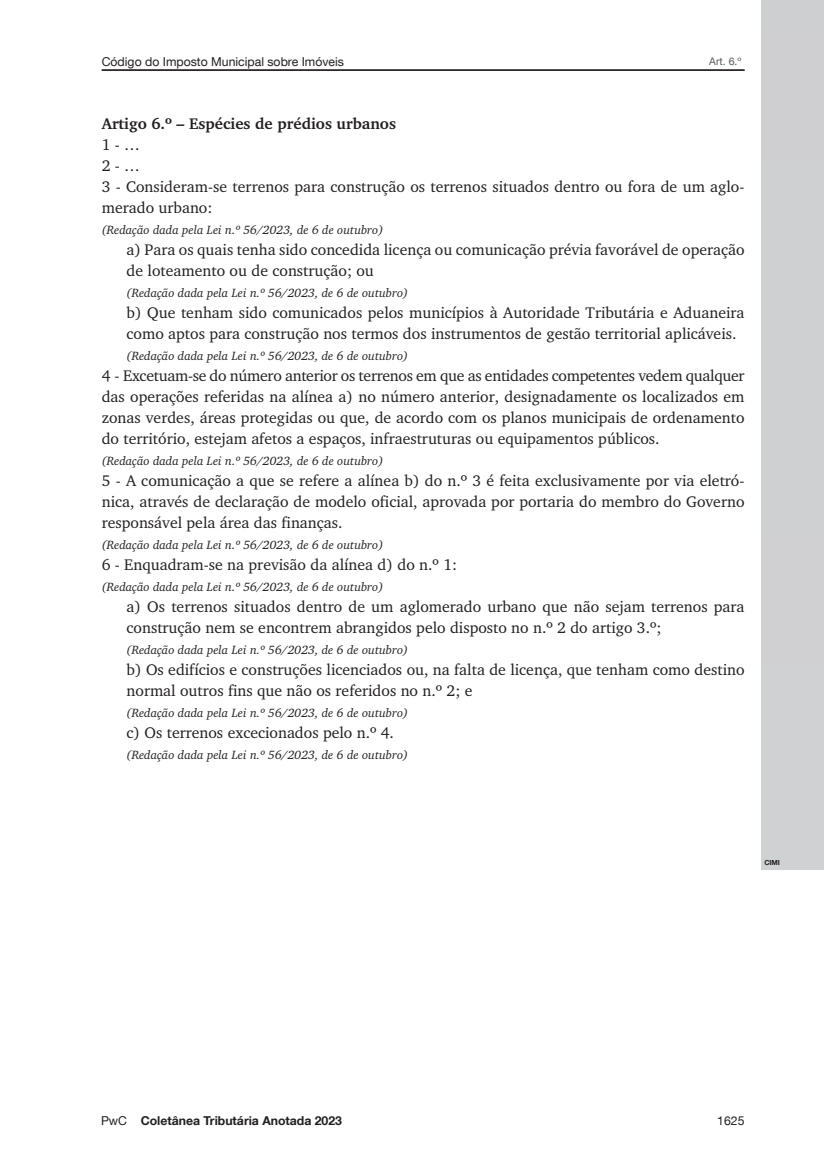
<style>
.page{position:relative;width:824px;height:1171px;background:#fff}
.page>*{position:absolute;margin:0;border:0;box-sizing:border-box;transform-origin:0 0}
.t1{font:15.75px/21px "Charter IT Cby BT";color:#231f20}
.t2{font:700 15.75px "Charter IT Cby BT";color:#231f20}
.t3{font:italic 12.25px "Charter IT Cby BT";color:#231f20}
.t4{font:12.25px "Helvetica Neue LT Com";color:#231f20}
.t5{font:700 12.25px "Helvetica Neue LT Com";color:#231f20}
.t6{font:10.5px "Helvetica Neue LT Com";color:#57585a}
.t7{font:700 7px "Helvetica Neue LT Com";color:#231f20}
.s1{font-weight:400}
</style>
<div class="page">
<hr style="left:102px;top:70px;width:642px;height:1px;background:#231f20">
<div style="left:761px;top:0;width:62px;height:869px;background:#cfd0d2"></div>
<p class="t4" style="left:102px;top:54px;width:244px">Código do Imposto Municipal sobre Imóveis</p>
<p class="t6" style="left:709px;top:54px;width:34px">Art. 6.º</p>
<p class="t2" style="left:102px;top:114px;width:296px">Artigo 6.º – Espécies de prédios urbanos</p>
<p class="t1" style="left:102px;top:134px;width:644px">1 - …<br>2 - …<br>3 - Consideram-se terrenos para construção os terrenos situados dentro ou fora de um aglo&shy;merado urbano:</p>
<p class="t3" style="left:102px;top:222px;width:283px">(Redação dada pela Lei n.º 56/2023, de 6 de outubro)</p>
<p class="t1" style="left:126px;top:239px;width:619px">a) Para os quais tenha sido concedida licença ou comunicação prévia favorável de operação de loteamento ou de construção; ou</p>
<p class="t3" style="left:126px;top:285px;width:283px">(Redação dada pela Lei n.º 56/2023, de 6 de outubro)</p>
<p class="t1" style="left:126px;top:302px;width:619px">b) Que tenham sido comunicados pelos municípios à Autoridade Tributária e Aduaneira como aptos para construção nos termos dos instrumentos de gestão territorial aplicáveis.</p>
<p class="t3" style="left:126px;top:348px;width:283px">(Redação dada pela Lei n.º 56/2023, de 6 de outubro)</p>
<p class="t1" style="left:102px;top:365px;width:644px;text-align:justify">4 - Excetuam-se do número anterior os terrenos em que as entidades competentes vedem qualquer das operações referidas na alínea a) no número anterior, designadamente os localizados em zonas verdes, áreas protegidas ou que, de acordo com os planos municipais de ordenamento do território, estejam afetos a espaços, infraestruturas ou equipamentos públicos.</p>
<p class="t3" style="left:102px;top:453px;width:283px">(Redação dada pela Lei n.º 56/2023, de 6 de outubro)</p>
<p class="t1" style="left:102px;top:470px;width:644px;text-align:justify">5 - A comunicação a que se refere a alínea b) do n.º 3 é feita exclusivamente por via eletró&shy;nica, através de declaração de modelo oficial, aprovada por portaria do membro do Governo responsável pela área das finanças.</p>
<p class="t3" style="left:102px;top:537px;width:283px">(Redação dada pela Lei n.º 56/2023, de 6 de outubro)</p>
<p class="t1" style="left:102px;top:554px;width:357px">6 - Enquadram-se na previsão da alínea d) do n.º 1:</p>
<p class="t3" style="left:102px;top:579px;width:283px">(Redação dada pela Lei n.º 56/2023, de 6 de outubro)</p>
<p class="t1" style="left:126px;top:596px;width:619px">a) Os terrenos situados dentro de um aglomerado urbano que não sejam terrenos para construção nem se encontrem abrangidos pelo disposto no n.º 2 do artigo 3.º;</p>
<p class="t3" style="left:126px;top:642px;width:283px">(Redação dada pela Lei n.º 56/2023, de 6 de outubro)</p>
<p class="t1" style="left:126px;top:659px;width:619px">b) Os edifícios e construções licenciados ou, na falta de licença, que tenham como destino normal outros fins que não os referidos no n.º 2; e</p>
<p class="t3" style="left:126px;top:705px;width:283px">(Redação dada pela Lei n.º 56/2023, de 6 de outubro)</p>
<p class="t1" style="left:126px;top:722px;width:269px">c) Os terrenos excecionados pelo n.º 4.</p>
<p class="t3" style="left:126px;top:747px;width:283px">(Redação dada pela Lei n.º 56/2023, de 6 de outubro)</p>
<p class="t7" style="left:764px;top:858px;width:17px">CIMI</p>
<p class="t5" style="left:101px;top:1113px;width:242px"><span class="s1">PwC</span> Coletânea Tributária Anotada 2023</p>
<p class="t4" style="left:717px;top:1113px;width:29px">1625</p>
</div>
